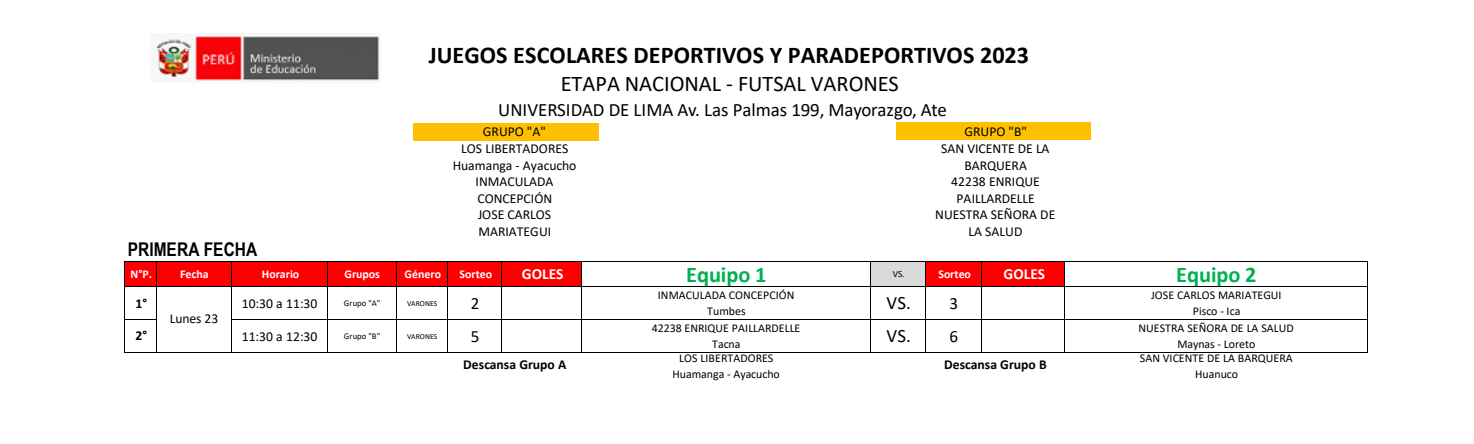
<style>
.page{position:relative;width:1474px;height:444px;background:#fff}
.page>*{position:absolute;margin:0;border:0;box-sizing:border-box;transform-origin:0 0}
.t1{font:700 24.15px "Calibri";color:#000}
.t2{font:22.4px "Calibri";letter-spacing:-.005em;color:#000}
.t3{font:700 22.4px "Calibri";letter-spacing:-.005em;color:#00b050}
.t4{font:18.9px "Calibri";letter-spacing:-.005em;color:#000}
.t5{font:700 18.9px "Arial Narrow";color:#000}
.t6{font:17.15px "Calibri";color:#000}
.t7{font:700 15.4px "Calibri";color:#fff}
.t8{font:13.65px/17.5px "Calibri";color:#000;text-align:center}
.t9{font:700 13.65px "Calibri";color:#000}
.t10{font:11.9px/15.8px "Calibri";color:#000;text-align:center}
.t11{font:700 11.9px "Calibri";letter-spacing:-.005em;color:#fff}
.t12{font:9.45px "Calibri";color:#000}
.t13{font:8.75px "Calibri";color:#000}
.t14{font:7.7px "Calibri";letter-spacing:.005em;color:#000}
.s1{font-size:17.15px}
</style>
<div class="page">
<div style="left:124px;top:261px;width:457px;height:25px;background:#f00"></div>
<div style="left:870px;top:261px;width:55px;height:25px;background:#d9d9d9"></div>
<div style="left:925px;top:261px;width:140px;height:25px;background:#f00"></div>
<div style="left:413px;top:123px;width:186px;height:18px;background:#ffc000"></div>
<div style="left:896px;top:122px;width:195px;height:17px;background:#ffc000"></div>
<img style="left:156px;top:36px;width:223px;height:45px">
<hr style="left:125px;top:319px;width:32px;height:1px;background:#000">
<hr style="left:124px;top:261px;width:1px;height:91px;background:#000">
<hr style="left:156px;top:262px;width:1px;height:90px;background:#000">
<hr style="left:231px;top:262px;width:1px;height:90px;background:#000">
<hr style="left:327px;top:262px;width:1px;height:90px;background:#000">
<hr style="left:396px;top:262px;width:1px;height:90px;background:#000">
<hr style="left:447px;top:262px;width:1px;height:90px;background:#000">
<hr style="left:501px;top:262px;width:1px;height:90px;background:#000">
<hr style="left:581px;top:262px;width:1px;height:90px;background:#000">
<hr style="left:870px;top:262px;width:1px;height:90px;background:#000">
<hr style="left:925px;top:262px;width:1px;height:90px;background:#000">
<hr style="left:981px;top:262px;width:1px;height:90px;background:#000">
<hr style="left:1064px;top:262px;width:1px;height:90px;background:#000">
<hr style="left:1366px;top:262px;width:1px;height:90px;background:#000">
<hr style="left:125px;top:261px;width:1242px;height:1px;background:#000">
<hr style="left:125px;top:286px;width:1242px;height:1px;background:#000">
<hr style="left:232px;top:319px;width:1135px;height:1px;background:#000">
<hr style="left:125px;top:352px;width:1242px;height:1px;background:#000">
<h3 class="t5" style="left:128px;top:235px;width:131px">PRIMERA FECHA</h3>
<h1 class="t1" style="left:428px;top:38px;width:602px">JUEGOS ESCOLARES DEPORTIVOS Y PARADEPORTIVOS 2023</h1>
<h2 class="t2" style="left:560px;top:68px;width:339px">ETAPA NACIONAL - FUTSAL VARONES</h2>
<h3 class="t4" style="left:498px;top:97px;width:450px">UNIVERSIDAD DE LIMA Av. Las Palmas 199, Mayorazgo, Ate</h3>
<p class="t8" style="left:483px;top:122px;width:65px">GRUPO "A"</p>
<p class="t8" style="left:964px;top:122px;width:64px">GRUPO "B"</p>
<p class="t8" style="left:453px;top:139px;width:125px">LOS LIBERTADORES<br>Huamanga - Ayacucho</p>
<p class="t8" style="left:941px;top:139px;width:110px">SAN VICENTE DE LA<br>BARQUERA</p>
<p class="t8" style="left:475px;top:172px;width:79px;text-align:left">INMACULADA<br>CONCEPCIÓN</p>
<p class="t8" style="left:950px;top:172px;width:90px">42238 ENRIQUE<br>PAILLARDELLE</p>
<p class="t8" style="left:478px;top:205px;width:75px;text-align:left">JOSE CARLOS<br>MARIATEGUI</p>
<p class="t8" style="left:935px;top:205px;width:122px">NUESTRA SEÑORA DE<br>LA SALUD</p>
<p class="t11" style="left:180px;top:266px;width:30px">Fecha</p>
<p class="t11" style="left:262px;top:265px;width:39px">Horario</p>
<p class="t11" style="left:344px;top:266px;width:37px">Grupos</p>
<p class="t11" style="left:404px;top:265px;width:38px">Género</p>
<p class="t11" style="left:459px;top:265px;width:34px">Sorteo</p>
<p class="t7" style="left:522px;top:263px;width:43px">GOLES</p>
<h2 class="t3" style="left:686px;top:259px;width:82px">Equipo 1</h2>
<p class="t12" style="left:892px;top:267px;width:13px">VS.</p>
<p class="t11" style="left:938px;top:265px;width:34px">Sorteo</p>
<p class="t7" style="left:1003px;top:263px;width:43px">GOLES</p>
<h2 class="t3" style="left:1176px;top:259px;width:82px">Equipo 2</h2>
<p class="t8" style="left:242px;top:294px;width:77px">10:30 a 11:30</p>
<p class="t13" style="left:344px;top:297px;width:38px">Grupo "A"</p>
<p class="t14" style="left:407px;top:298px;width:32px">VARONES</p>
<p class="t6" style="left:470px;top:291px;width:10px">2</p>
<p class="t10" style="left:657px;top:287px;width:138px">INMACULADA CONCEPCIÓN<br>Tumbes</p>
<h3 class="t4" style="left:886px;top:289px;width:73px">VS. <span class="s1">3</span></h3>
<p class="t10" style="left:1150px;top:287px;width:132px">JOSE CARLOS MARIATEGUI<br>Pisco - Ica</p>
<p class="t10" style="left:672px;top:350px;width:109px">LOS LIBERTADORES<br>Huamanga - Ayacucho</p>
<p class="t10" style="left:1139px;top:350px;width:154px">SAN VICENTE DE LA BARQUERA<br>Huanuco</p>
<p class="t11" style="left:131px;top:265px;width:23px">N°P.</p>
<p class="t9" style="left:135px;top:293px;width:13px">1°</p>
<p class="t9" style="left:135px;top:326px;width:13px">2°</p>
<p class="t8" style="left:242px;top:327px;width:77px">11:30 a 12:30</p>
<p class="t13" style="left:344px;top:330px;width:38px">Grupo "B"</p>
<p class="t14" style="left:407px;top:331px;width:32px">VARONES</p>
<p class="t6" style="left:470px;top:324px;width:10px">5</p>
<p class="t10" style="left:651px;top:320px;width:150px">42238 ENRIQUE PAILLARDELLE<br>Tacna</p>
<h3 class="t4" style="left:886px;top:322px;width:73px">VS. <span class="s1">6</span></h3>
<p class="t10" style="left:1138px;top:320px;width:157px">NUESTRA SEÑORA DE LA SALUD<br>Maynas - Loreto</p>
<p class="t8" style="left:170px;top:310px;width:50px">Lunes 23</p>
<p class="t9" style="left:463px;top:355px;width:105px">Descansa Grupo A</p>
<p class="t9" style="left:943px;top:355px;width:104px">Descansa Grupo B</p>
</div>
